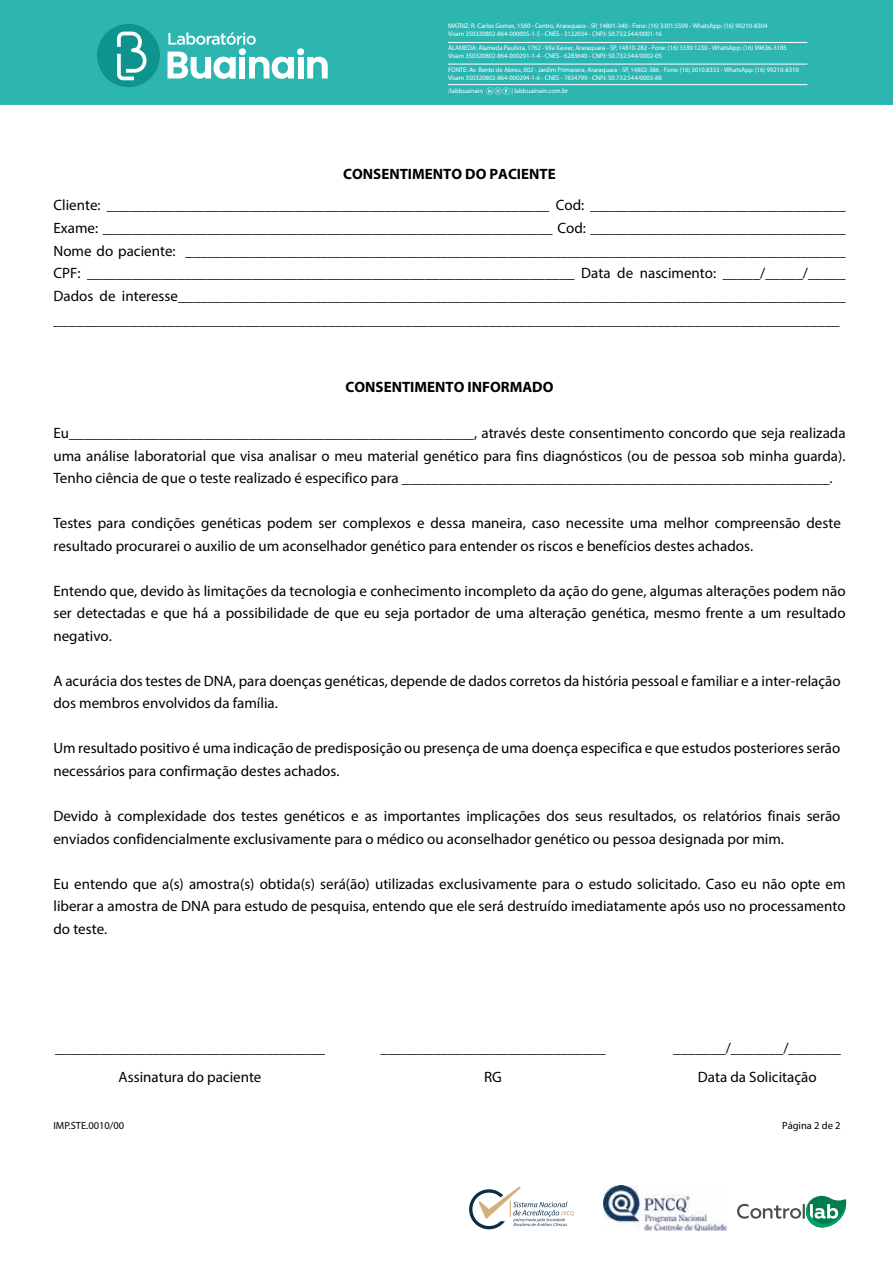
<style>
.page{position:relative;width:893px;height:1263px;background:#fff}
.page>*{position:absolute;margin:0;border:0;box-sizing:border-box;transform-origin:0 0}
.t1{font:15px/22.5px "Myriad Pro";color:#000;text-align:justify}
.t2{font:700 15px "Myriad Pro";color:#000}
.t3{font:10.5px "Myriad Pro";color:#000}
.t4{font:6.75px/8.1px "Myriad Pro";letter-spacing:-.01em;color:#fff}
</style>
<div class="page">
<div style="left:1px;top:0;width:892px;height:105px;background:#2db5b2"></div>
<hr style="left:448px;top:42px;width:359px;height:1px;background:#fff">
<hr style="left:448px;top:64px;width:359px;height:1px;background:#fff">
<hr style="left:448px;top:84px;width:359px;height:1px;background:#fff">
<svg style="left:486px;top:88px;width:24px;height:7px"></svg>
<div style="left:97px;top:24px;width:63px;height:63px;background:#0e938e;border-radius:50%"></div>
<svg style="left:117px;top:32px;width:30px;height:48px"></svg>
<svg style="left:168px;top:32px;width:160px;height:47px"></svg>
<img style="left:603px;top:1185px;width:123px;height:45px">
<svg style="left:469px;top:1186px;width:105px;height:43px"></svg>
<svg style="left:737px;top:1196px;width:109px;height:31px"></svg>
<p class="t4" style="left:448px;top:22px;width:321px">MATRIZ: R. Carlos Gomes, 1560 - Centro, Araraquara - SP, 14801-340 - Fone: (16) 3301.5599 - WhatsApp: (16) 99210-8304<br>Visam 350320802-864-000005-1-5 - CNES - 3122034 - CNPJ: 50.732.544/0001-16</p>
<p class="t4" style="left:448px;top:43px;width:340px">ALAMEDA: Alameda Paulista, 1762 - Vila Xavier, Araraquara - SP, 14810-282 - Fone: (16) 3339.1230 - WhatsApp: (16) 99636-3185<br>Visam 350320802-864-000291-1-4 - CNES - 6283640 - CNPJ: 50.732.544/0002-05</p>
<p class="t4" style="left:448px;top:65px;width:352px">FONTE: Av. Bento de Abreu, 802 - Jardim Primavera, Araraquara - SP, 14802-386 - Fone: (16) 3010.8333 - WhatsApp: (16) 99210-8310<br>Visam 350320802-864-000294-1-6 - CNES - 7834799 - CNPJ: 50.732.544/0003-88</p>
<p class="t4" style="left:448px;top:87px;width:37px">/labbuainain</p>
<p class="t4" style="left:511px;top:87px;width:58px">| labbuainain.com.br</p>
<p class="t2" style="left:343px;top:164px;width:214px">CONSENTIMENTO DO PACIENTE</p>
<p class="t1" style="left:53px;top:193px;width:794px;line-height:23px">Cliente: ___________________________________________________________ Cod: __________________________________ Exame: ____________________________________________________________ Cod: __________________________________ Nome do paciente: ________________________________________________________________________________________ CPF: _________________________________________________________________ Data de nascimento: _____/_____/_____ Dados de interesse_________________________________________________________________________________________ _______________________________________________________________________________________________________</p>
<p class="t2" style="left:346px;top:377px;width:209px">CONSENTIMENTO INFORMADO</p>
<p class="t1" style="left:53px;top:422px;width:794px">Eu______________________________________________________, através deste consentimento concordo que seja realizada uma análise laboratorial que visa analisar o meu material genético para fins diagnósticos (ou de pessoa sob minha guarda).<br>Tenho ciência de que o teste realizado é especifico para _________________________________________________________.</p>
<p class="t1" style="left:53px;top:512px;width:789px">Testes para condições genéticas podem ser complexos e dessa maneira, caso necessite uma melhor compreensão deste resultado procurarei o auxilio de um aconselhador genético para entender os riscos e benefícios destes achados.</p>
<p class="t1" style="left:53px;top:579px;width:794px">Entendo que, devido às limitações da tecnologia e conhecimento incompleto da ação do gene, algumas alterações podem não ser detectadas e que há a possibilidade de que eu seja portador de uma alteração genética, mesmo frente a um resultado negativo.</p>
<p class="t1" style="left:53px;top:669px;width:789px">A acurácia dos testes de DNA, para doenças genéticas, depende de dados corretos da história pessoal e familiar e a inter-relação dos membros envolvidos da família.</p>
<p class="t1" style="left:53px;top:737px;width:788px">Um resultado positivo é uma indicação de predisposição ou presença de uma doença especifica e que estudos posteriores serão necessários para confirmação destes achados.</p>
<p class="t1" style="left:53px;top:804px;width:788px">Devido à complexidade dos testes genéticos e as importantes implicações dos seus resultados, os relatórios finais serão enviados confidencialmente exclusivamente para o médico ou aconselhador genético ou pessoa designada por mim.</p>
<p class="t1" style="left:53px;top:872px;width:794px">Eu entendo que a(s) amostra(s) obtida(s) será(ão) utilizadas exclusivamente para o estudo solicitado. Caso eu não opte em liberar a amostra de DNA para estudo de pesquisa, entendo que ele será destruído imediatamente após uso no processamento do teste.</p>
<p class="t1" style="left:381px;top:1033px;width:226px;line-height:29px;text-align:center">______________________________<br>RG</p>
<p class="t1" style="left:673px;top:1033px;width:169px;line-height:29px;text-align:center">_______/_______/_______<br>Data da Solicitação</p>
<p class="t1" style="left:55px;top:1033px;width:272px;line-height:29px;text-align:center">____________________________________<br>Assinatura do paciente</p>
<p class="t3" style="left:53px;top:1119px;width:72px">IMP.STE.0010/00</p>
<p class="t3" style="left:782px;top:1119px;width:60px">Página 2 de 2</p>
</div>
